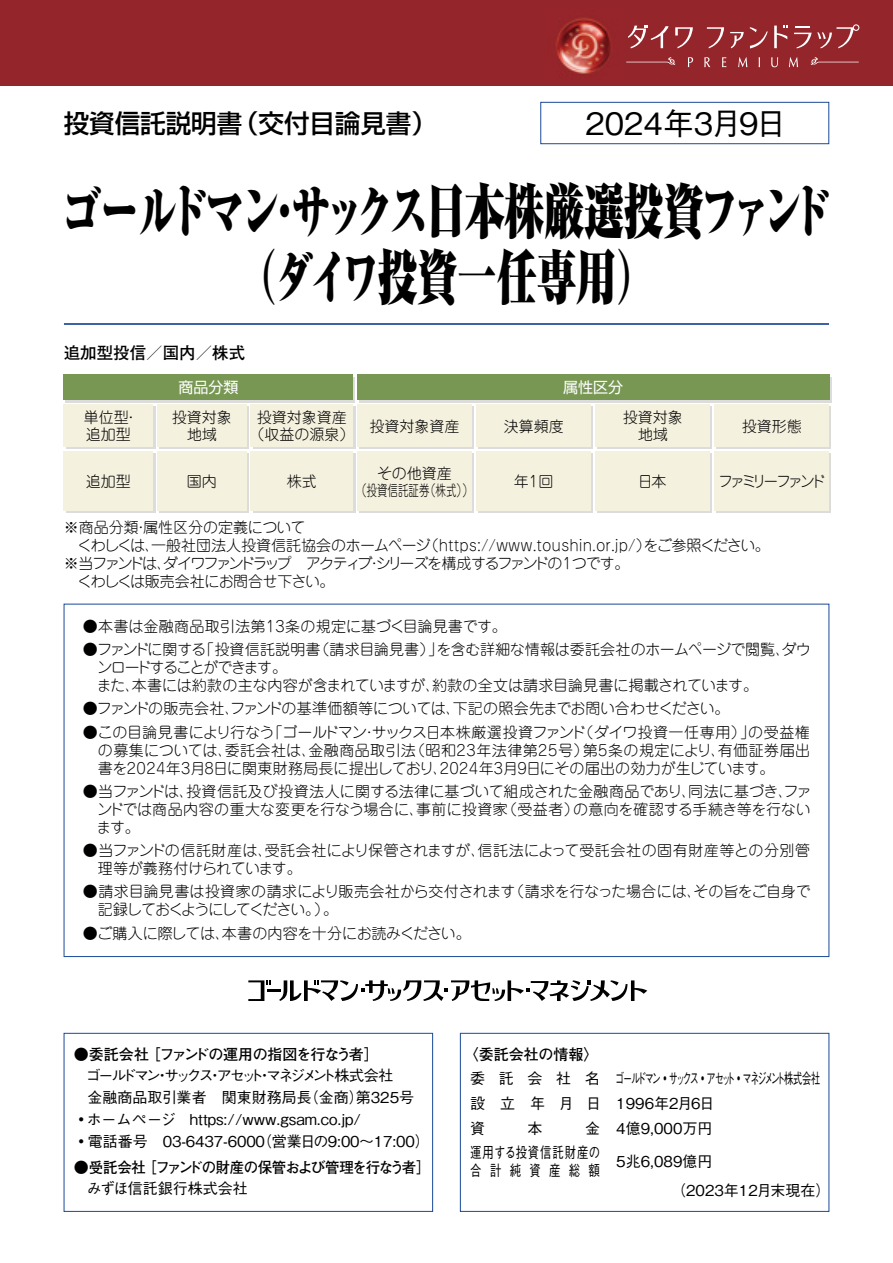
<style>
.page{position:relative;width:893px;height:1263px;background:#fff}
.page>*{position:absolute;margin:0;border:0;box-sizing:border-box;transform-origin:0 0}
.t1{font:900 58.5px/66px "Ryumin Pr 5";letter-spacing:-.075em;color:#000;text-align:center;scale:.68 1}
.t2{font:500 30.75px "Gothic BBB Pro";color:#000}
.t3{font:500 25.5px "Shin Go Pr 5";color:#000}
.t4{font:700 16.5px "Futo Go B101 Pro";color:#000}
.t5{font:300 15px/18px "Jun 101 Pro";color:#000;text-align:center}
.t6{font:300 15px/18px "Jun 101 Pro";letter-spacing:-.04em;color:#000}
.t7{font:500 15px/24.8px "Gothic BBB Pro";color:#000;text-align:justify}
.t8{font:700 15px "Futo Go B101 Pro";letter-spacing:-.065em;color:#000}
.t9{font:500 15px/24.8px "Gothic BBB Pro";letter-spacing:-.105em;color:#000;scale:.61 1}
.t10{font:300 15px "Jun 101 Pro";letter-spacing:.02em;color:#000}
.t11{font:500 15px "Gothic BBB Pro";letter-spacing:-.195em;color:#000}
.t12{font:300 15px "Jun 101 Pro";letter-spacing:-.11em;color:#000}
.t13{font:500 15px/24.8px "Gothic BBB Pro";letter-spacing:.075em;color:#000;text-align:right}
.t14{font:700 15px "Futo Go B101 Pro";color:#000}
.t15{font:300 15px "Jun 101 Pro";letter-spacing:-.18em;color:#000;scale:.95 1}
.t16{font:15px "Shin Go Pro";color:#fff}
.t17{font:500 15px "Gothic BBB Pro";letter-spacing:.73em;color:#000;scale:.76 1}
</style>
<div class="page">
<div style="left:540px;top:102px;width:289px;height:42px;border:1px solid #1b4a98"></div>
<hr style="left:64px;top:323px;width:765px;height:2px;background:#1b4a98">
<div style="left:64px;top:1033px;width:369px;height:179px;border:1px solid #1b4a98"></div>
<div style="left:460px;top:1033px;width:369px;height:179px;border:1px solid #1b4a98"></div>
<svg style="left:248px;top:980px;width:399px;height:21px"></svg>
<div style="left:0;top:0;width:893px;height:85px;background:#94252a"></div>
<svg style="left:628px;top:26px;width:41px;height:22px"></svg>
<svg style="left:675px;top:27px;width:18px;height:21px"></svg>
<svg style="left:707px;top:27px;width:17px;height:21px"></svg>
<svg style="left:730px;top:32px;width:14px;height:16px"></svg>
<svg style="left:774px;top:26px;width:13px;height:22px"></svg>
<svg style="left:750px;top:27px;width:18px;height:21px"></svg>
<svg style="left:794px;top:24px;width:65px;height:24px"></svg>
<svg style="left:688px;top:57px;width:5px;height:10px"></svg>
<svg style="left:704px;top:57px;width:6px;height:10px"></svg>
<svg style="left:722px;top:57px;width:4px;height:10px"></svg>
<svg style="left:738px;top:57px;width:9px;height:10px"></svg>
<svg style="left:771px;top:57px;width:7px;height:10px"></svg>
<svg style="left:789px;top:57px;width:9px;height:10px"></svg>
<svg style="left:626px;top:57px;width:49px;height:8px"></svg>
<svg style="left:810px;top:57px;width:49px;height:8px"></svg>
<img style="left:556px;top:18px;width:56px;height:56px">
<div style="left:66px;top:377px;width:289px;height:25px;background:#dcdcdc"></div>
<div style="left:64px;top:375px;width:289px;height:25px;background:#779752"></div>
<div style="left:359px;top:377px;width:472px;height:25px;background:#dcdcdc"></div>
<div style="left:357px;top:375px;width:472px;height:25px;background:#779752"></div>
<div style="left:66px;top:407px;width:89px;height:42px;background:#dcdcdc"></div>
<div style="left:64px;top:404px;width:89px;height:43px;background:#f5f1df"></div>
<div style="left:66px;top:453px;width:89px;height:60px;background:#dcdcdc"></div>
<div style="left:64px;top:451px;width:89px;height:60px;background:#f5f1df"></div>
<div style="left:159px;top:407px;width:90px;height:42px;background:#dcdcdc"></div>
<div style="left:157px;top:404px;width:90px;height:43px;background:#f5f1df"></div>
<div style="left:159px;top:453px;width:90px;height:60px;background:#dcdcdc"></div>
<div style="left:157px;top:451px;width:90px;height:60px;background:#f5f1df"></div>
<div style="left:253px;top:407px;width:102px;height:42px;background:#dcdcdc"></div>
<div style="left:251px;top:404px;width:102px;height:43px;background:#f5f1df"></div>
<div style="left:253px;top:453px;width:102px;height:60px;background:#dcdcdc"></div>
<div style="left:251px;top:451px;width:102px;height:60px;background:#f5f1df"></div>
<div style="left:359px;top:407px;width:115px;height:42px;background:#dcdcdc"></div>
<div style="left:357px;top:404px;width:115px;height:43px;background:#f5f1df"></div>
<div style="left:359px;top:453px;width:115px;height:60px;background:#dcdcdc"></div>
<div style="left:357px;top:451px;width:115px;height:60px;background:#f5f1df"></div>
<div style="left:478px;top:407px;width:115px;height:42px;background:#dcdcdc"></div>
<div style="left:476px;top:404px;width:115px;height:43px;background:#f5f1df"></div>
<div style="left:478px;top:453px;width:115px;height:60px;background:#dcdcdc"></div>
<div style="left:476px;top:451px;width:115px;height:60px;background:#f5f1df"></div>
<div style="left:597px;top:407px;width:115px;height:42px;background:#dcdcdc"></div>
<div style="left:595px;top:404px;width:115px;height:43px;background:#f5f1df"></div>
<div style="left:597px;top:453px;width:115px;height:60px;background:#dcdcdc"></div>
<div style="left:595px;top:451px;width:115px;height:60px;background:#f5f1df"></div>
<div style="left:716px;top:407px;width:115px;height:42px;background:#dcdcdc"></div>
<div style="left:714px;top:404px;width:115px;height:43px;background:#f5f1df"></div>
<div style="left:716px;top:453px;width:115px;height:60px;background:#dcdcdc"></div>
<div style="left:714px;top:451px;width:115px;height:60px;background:#f5f1df"></div>
<h3 class="t3" style="left:64px;top:102px;width:375px">投資信託説明書（交付目論見書）</h3>
<h2 class="t2" style="left:585px;top:98px;width:203px">2024年3月9日</h2>
<h1 class="t1" style="left:62px;top:174px;width:1133px">ゴールドマン・サックス日本株厳選投資ファンド（ダイワ投資一任専用）</h1>
<p class="t4" style="left:64px;top:339px;width:183px">追加型投信／国内／株式</p>
<p class="t5" style="left:84px;top:407px;width:56px;line-height:17px;text-align:left">単位型・追加型</p>
<p class="t5" style="left:86px;top:471px;width:46px">追加型</p>
<p class="t16" style="left:178px;top:375px;width:61px">商品分類</p>
<p class="t16" style="left:563px;top:375px;width:61px">属性区分</p>
<p class="t5" style="left:172px;top:407px;width:61px;line-height:17px">投資対象地域</p>
<p class="t5" style="left:187px;top:471px;width:31px">国内</p>
<p class="t5" style="left:249px;top:407px;width:106px;line-height:17px">投資対象資産（収益の源泉）</p>
<p class="t5" style="left:287px;top:471px;width:31px">株式</p>
<p class="t5" style="left:370px;top:415px;width:91px">投資対象資産</p>
<p class="t5" style="left:356px;top:463px;width:119px;line-height:17px">その他資産<br>（投資信託証券（株式））</p>
<p class="t5" style="left:623px;top:407px;width:61px;line-height:17px">投資対象地域</p>
<p class="t5" style="left:742px;top:415px;width:61px">投資形態</p>
<p class="t15" style="left:718px;top:470px;width:114px">ファミリーファンド</p>
<p class="t5" style="left:504px;top:415px;width:61px">決算頻度</p>
<p class="t5" style="left:514px;top:471px;width:41px">年1回</p>
<p class="t5" style="left:638px;top:471px;width:30px">日本</p>
<p class="t6" style="left:64px;top:516px;width:708px">※商品分類・属性区分の定義について<br>　くわしくは、一般社団法人投資信託協会のホームページ（https://www.toushin.or.jp/）をご参照ください。※当ファンドは、ダイワファンドラップ　アクティブ・シリーズを構成するファンドの1つです。<br>　くわしくは販売会社にお問合せ下さい。</p>
<p class="t10" style="left:83px;top:614px;width:425px">●本書は金融商品取引法第13条の規定に基づく目論見書です。</p>
<p class="t5" style="left:83px;top:639px;width:729px">●ファンドに関する「投資信託説明書（請求目論見書）」を含む詳細な情報は委託会社のホームページで閲覧、ダウ</p>
<p class="t12" style="left:97px;top:656px;width:191px">ンロードすることができます。</p>
<p class="t5" style="left:83px;top:675px;width:677px">　また、本書には約款の主な内容が含まれていますが、約款の全文は請求目論見書に掲載されています。</p>
<p class="t5" style="left:83px;top:698px;width:648px">●ファンドの販売会社、ファンドの基準価額等については、下記の照会先までお問い合わせください。</p>
<p class="t5" style="left:98px;top:721px;width:714px;text-align:justify;text-indent:-15px">●この目論見書により行なう「ゴールドマン・サックス日本株厳選投資ファンド（ダイワ投資一任専用）｣の受益権の募集については、委託会社は、金融商品取引法（昭和23年法律第25号）第5条の規定により、有価証券届出書を2024年3月8日に関東財務局長に提出しており、2024年3月9日にその届出の効力が生じています。</p>
<p class="t5" style="left:97px;top:780px;width:717px;text-align:justify;text-indent:-14px">●当ファンドは、投資信託及び投資法人に関する法律に基づいて組成された金融商品であり、同法に基づき、ファンドでは商品内容の重大な変更を行なう場合に、事前に投資家（受益者）の意向を確認する手続き等を行ないます。</p>
<p class="t5" style="left:98px;top:840px;width:714px;text-align:left;text-indent:-15px">●当ファンドの信託財産は、受託会社により保管されますが、信託法によって受託会社の固有財産等との分別管理等が義務付けられています。</p>
<p class="t5" style="left:98px;top:881px;width:714px;text-align:left;text-indent:-15px">●請求目論見書は投資家の請求により販売会社から交付されます（請求を行なった場合には、その旨をご自身で記録しておくようにしてください。）。</p>
<p class="t5" style="left:83px;top:922px;width:389px">●ご購入に際しては、本書の内容を十分にお読みください。</p>
<p class="t8" style="left:74px;top:1043px;width:306px">●委託会社［ファンドの運用の指図を行なう者］</p>
<p class="t11" style="left:86px;top:1063px;width:309px">ゴールドマン・サックス・アセット・マネジメント株式会社</p>
<p class="t7" style="left:87px;top:1083px;width:328px">金融商品取引業者　関東財務局長（金商）第325号</p>
<p class="t7" style="left:74px;top:1105px;width:289px">◦ホームページ　https://www.gsam.co.jp/</p>
<p class="t7" style="left:74px;top:1127px;width:357px">◦電話番号　03-6437-6000（営業日の9:00～17:00）</p>
<p class="t8" style="left:74px;top:1155px;width:358px">●受託会社［ファンドの財産の保管および管理を行なう者］</p>
<p class="t7" style="left:87px;top:1174px;width:162px">みずほ信託銀行株式会社</p>
<p class="t14" style="left:463px;top:1043px;width:137px">〈委託会社の情報〉</p>
<p class="t7" style="left:470px;top:1064px;width:132px">委託会社名設立年月日資</p>
<p class="t13" style="left:470px;top:1114px;width:132px">金<br>運用する投資信託財産の</p>
<p class="t17" style="left:470px;top:1159px;width:172px">合計純資産総額</p>
<p class="t7" style="left:528px;top:1114px;width:16px">本</p>
<p class="t9" style="left:615px;top:1064px;width:338px">ゴールドマン・ サックス・ アセット・ マネジメント株式会社<br>1996年2月6日<br>4億9,000万円</p>
<p class="t7" style="left:671px;top:1145px;width:161px;line-height:28.7px;text-indent:-55px">5兆6,089億円<br>（2023年12月末現在）</p>
</div>
